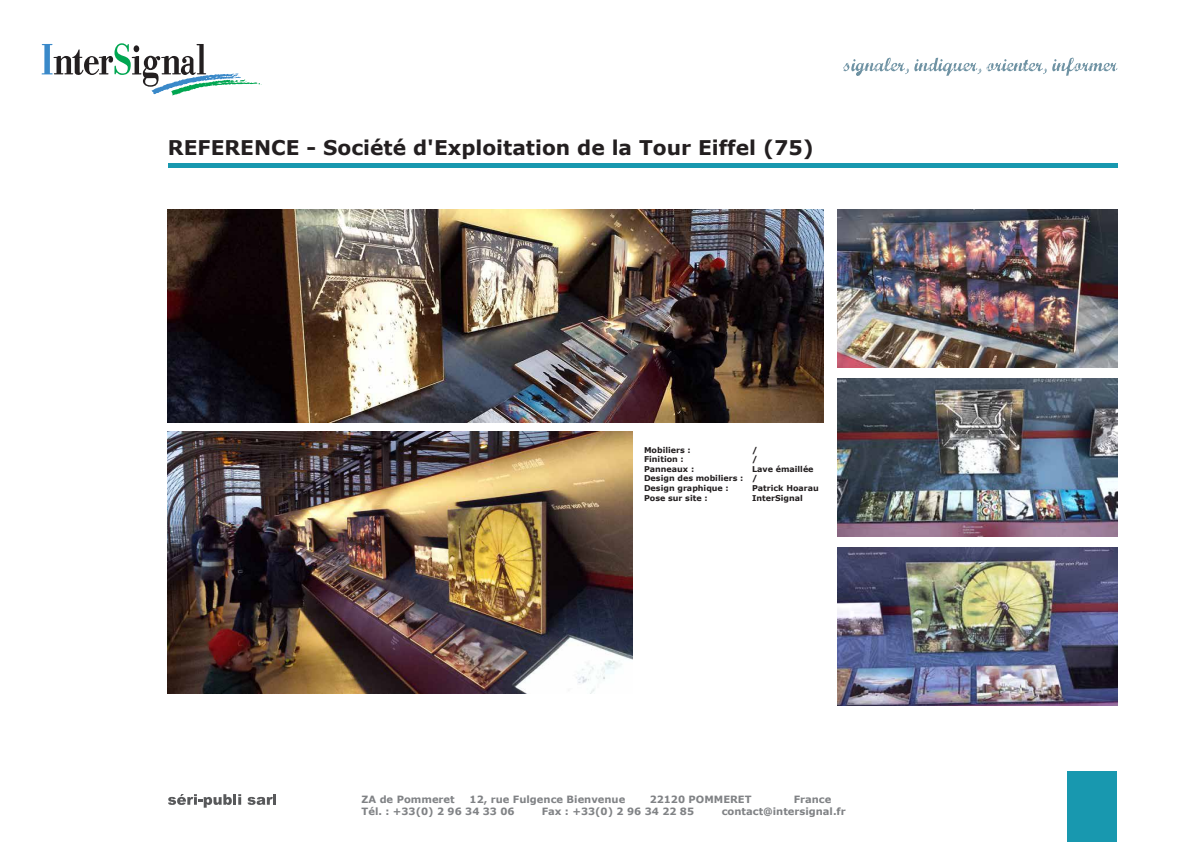
<style>
.page{position:relative;width:1191px;height:842px;background:#fff}
.page>*{position:absolute;margin:0;border:0;box-sizing:border-box;transform-origin:0 0}
.t1{font:700 20.2px "Verdana";color:#231f20}
.t2{font:700 10px "Verdana";color:#808285}
.t3{font:700 8px/9.6px "Verdana";color:#231f20}
</style>
<div class="page">
<div style="left:1067px;top:771px;width:50px;height:71px;background:#1898af"></div>
<div style="left:168px;top:163px;width:949px;height:5px;background:#1898af"></div>
<svg style="left:41px;top:43px;width:221px;height:52px"></svg>
<svg style="left:843px;top:58px;width:203px;height:18px"></svg>
<svg style="left:1052px;top:58px;width:65px;height:18px"></svg>
<svg style="left:168px;top:794px;width:73px;height:14px"></svg>
<svg style="left:247px;top:794px;width:29px;height:11px"></svg>
<img style="left:168px;top:210px;width:655px;height:212px">
<img style="left:837px;top:379px;width:280px;height:157px">
<img style="left:837px;top:548px;width:280px;height:157px">
<img style="left:168px;top:432px;width:465px;height:261px">
<img style="left:837px;top:210px;width:280px;height:157px">
<h1 class="t1" style="left:168px;top:133px;width:647px">REFERENCE - Société d'Exploitation de la Tour Eiffel (75)</h1>
<p class="t3" style="left:644px;top:445px;width:48px">Mobiliers :</p>
<p class="t3" style="left:752px;top:445px;width:7px">/</p>
<p class="t3" style="left:644px;top:454px;width:41px">Finition :</p>
<p class="t3" style="left:752px;top:454px;width:7px">/</p>
<p class="t3" style="left:644px;top:464px;width:52px">Panneaux :</p>
<p class="t3" style="left:644px;top:464px;width:171px;text-indent:108px">Lave émaillée<br>Design des mobiliers : /<br>Design graphique :</p>
<p class="t3" style="left:752px;top:483px;width:68px">Patrick Hoarau</p>
<p class="t3" style="left:644px;top:493px;width:65px">Pose sur site :</p>
<p class="t3" style="left:752px;top:493px;width:52px">InterSignal</p>
<p class="t2" style="left:361px;top:792px;width:95px">ZA de Pommeret</p>
<p class="t2" style="left:469px;top:792px;width:157px">12, rue Fulgence Bienvenue</p>
<p class="t2" style="left:649px;top:792px;width:103px">22120 POMMERET</p>
<p class="t2" style="left:793px;top:792px;width:39px">France</p>
<p class="t2" style="left:361px;top:804px;width:155px">Tél. : +33(0) 2 96 34 33 06</p>
<p class="t2" style="left:541px;top:804px;width:154px">Fax : +33(0) 2 96 34 22 85</p>
<p class="t2" style="left:721px;top:804px;width:126px">contact@intersignal.fr</p>
</div>
